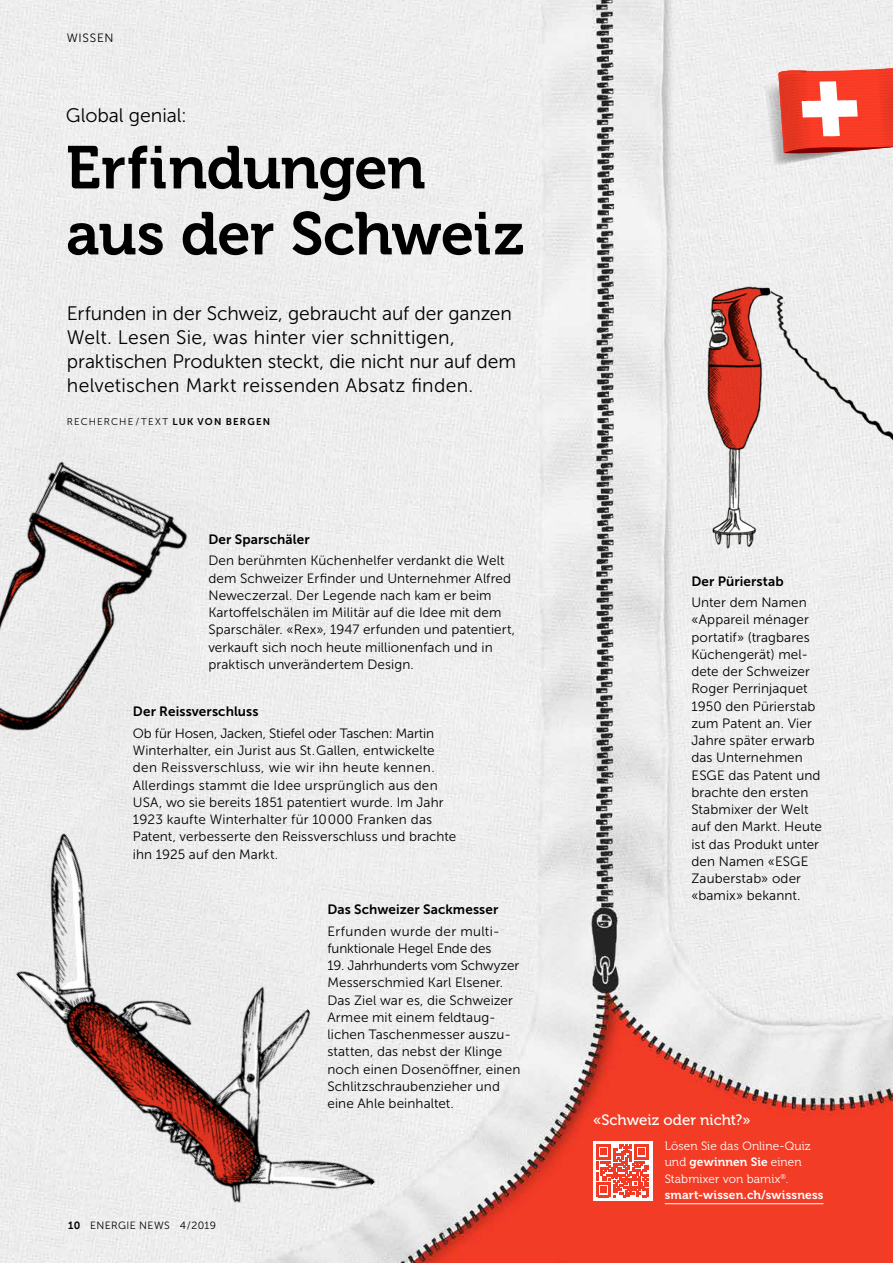
<style>
.page{position:relative;width:893px;height:1263px;background:#fff}
.page>*{position:absolute;margin:0;border:0;box-sizing:border-box;transform-origin:0 0}
.t1{font:60px/66px "Museo 700";letter-spacing:-.01em;color:#000}
.t2{font:19.5px/24px "Museo Sans 300";letter-spacing:-.005em;color:#000}
.t3{font:15px "Museo 500";color:#fff}
.t4{font:13.5px/17.2px "Museo Sans 300";letter-spacing:.01em;color:#000}
.t5{font:13.5px "Museo Sans 700";letter-spacing:.01em;color:#000}
.t6{font:12px "Museo 700";letter-spacing:.015em;color:#fff}
.t7{font:12px "Museo 300";letter-spacing:.01em;color:#fff}
.t8{font:12px "Museo Sans 300";letter-spacing:.06em;color:#000}
.t9{font:10.5px "Museo Sans 300";letter-spacing:.04em;color:#000}
.t10{font:9.75px "Museo Sans 300";letter-spacing:.12em;color:#000}
.s1{font-family:"Museo Sans 700"}
.s2{font-family:"Museo 300"}
</style>
<div class="page">
<img style="left:0;top:0;width:893px;height:1263px">
<hr style="left:665px;top:1203px;width:158px;height:1px;background:#fff">
<div style="left:593px;top:1141px;width:59px;height:59px;background:#fff"></div>
<svg style="left:596px;top:1144px;width:53px;height:53px"></svg>
<img style="left:684px;top:265px;width:209px;height:288px">
<img style="left:0;top:784px;width:420px;height:479px">
<img style="left:0;top:424px;width:233px;height:363px">
<img style="left:764px;top:75px;width:88px;height:91px">
<svg style="left:775px;top:68px;width:118px;height:87px"></svg>
<p class="t8" style="left:67px;top:32px;width:48px">WISSEN</p>
<h2 class="t2" style="left:66px;top:104px;width:122px">Global genial:</h2>
<h1 class="t1" style="left:66px;top:135px;width:460px">Erfindungen aus der Schweiz</h1>
<h2 class="t2" style="left:67px;top:302px;width:451px">Erfunden in der Schweiz, gebraucht auf der ganzen Welt. Lesen Sie, was hinter vier schnittigen, praktischen Produkten steckt, die nicht nur auf dem helvetischen Markt reissenden Absatz finden.</h2>
<p class="t10" style="left:67px;top:416px;width:205px">RECHERCHE / TEXT <span class="s1">LUK VON BERGEN</span></p>
<p class="t5" style="left:208px;top:532px;width:103px">Der Sparschäler</p>
<p class="t4" style="left:208px;top:552px;width:308px">Den berühmten Küchenhelfer verdankt die Welt dem Schweizer Erfinder und Unternehmer Alfred Neweczerzal. Der Legende nach kam er beim Kartoffelschälen im Militär auf die Idee mit dem Sparschäler. «Rex», 1947 erfunden und patentiert, verkauft sich noch heute millionenfach und in praktisch unverändertem Design.</p>
<p class="t5" style="left:133px;top:704px;width:127px">Der Reissverschluss</p>
<p class="t4" style="left:133px;top:725px;width:325px">Ob für Hosen, Jacken, Stiefel oder Taschen: Martin Winterhalter, ein Jurist aus St. Gallen, entwickelte den Reissverschluss, wie wir ihn heute kennen.<br>Allerdings stammt die Idee ursprünglich aus den USA, wo sie bereits 1851 patentiert wurde. Im Jahr 1923 kaufte Winterhalter für 10 000 Franken das Patent, verbesserte den Reissverschluss und brachte ihn 1925 auf den Markt.</p>
<p class="t9" style="left:68px;top:1220px;width:150px"><span class="s1">10</span> ENERGIE NEWS 4 / 2019</p>
<p class="t5" style="left:327px;top:902px;width:173px">Das Schweizer Sackmesser</p>
<p class="t4" style="left:327px;top:922px;width:174px">Erfunden wurde der multi&shy;funktionale Hegel Ende des</p>
<p class="t4" style="left:327px;top:957px;width:194px">19. Jahrhunderts vom Schwyzer<br>Messerschmied Karl Elsener.<br>Das Ziel war es, die Schweizer<br>Armee mit einem feldtaug&shy;lichen Taschenmesser auszu&shy;statten, das nebst der Klinge noch einen Dosenöffner, einen<br>Schlitzschraubenzieher und eine Ahle beinhaltet.</p>
<p class="t5" style="left:691px;top:573px;width:94px">Der Pürierstab</p>
<p class="t4" style="left:691px;top:594px;width:132px">Unter dem Namen «Appareil ménager portatif» (tragbares<br>Küchengerät) mel&shy;dete der Schweizer<br>Roger Perrinjaquet<br>1950 den Pürierstab zum Patent an. Vier<br>Jahre später erwarb das Unternehmen<br>ESGE das Patent und brachte den ersten<br>Stabmixer der Welt auf den Markt. Heute ist das Produkt unter den Namen «ESGE<br>Zauberstab» oder «bamix» bekannt.</p>
<p class="t3" style="left:593px;top:1111px;width:159px">«Schweiz oder nicht?»</p>
<p class="t7" style="left:665px;top:1139px;width:148px">Lösen Sie das Online-Quiz</p>
<p class="t6" style="left:665px;top:1155px;width:139px"><span class="s2">und</span> gewinnen Sie <span class="s2">einen</span></p>
<p class="t7" style="left:665px;top:1172px;width:125px">Stabmixer von bamix<sup>®</sup>.</p>
<p class="t6" style="left:665px;top:1188px;width:160px">smart-wissen.ch/swissness</p>
</div>
